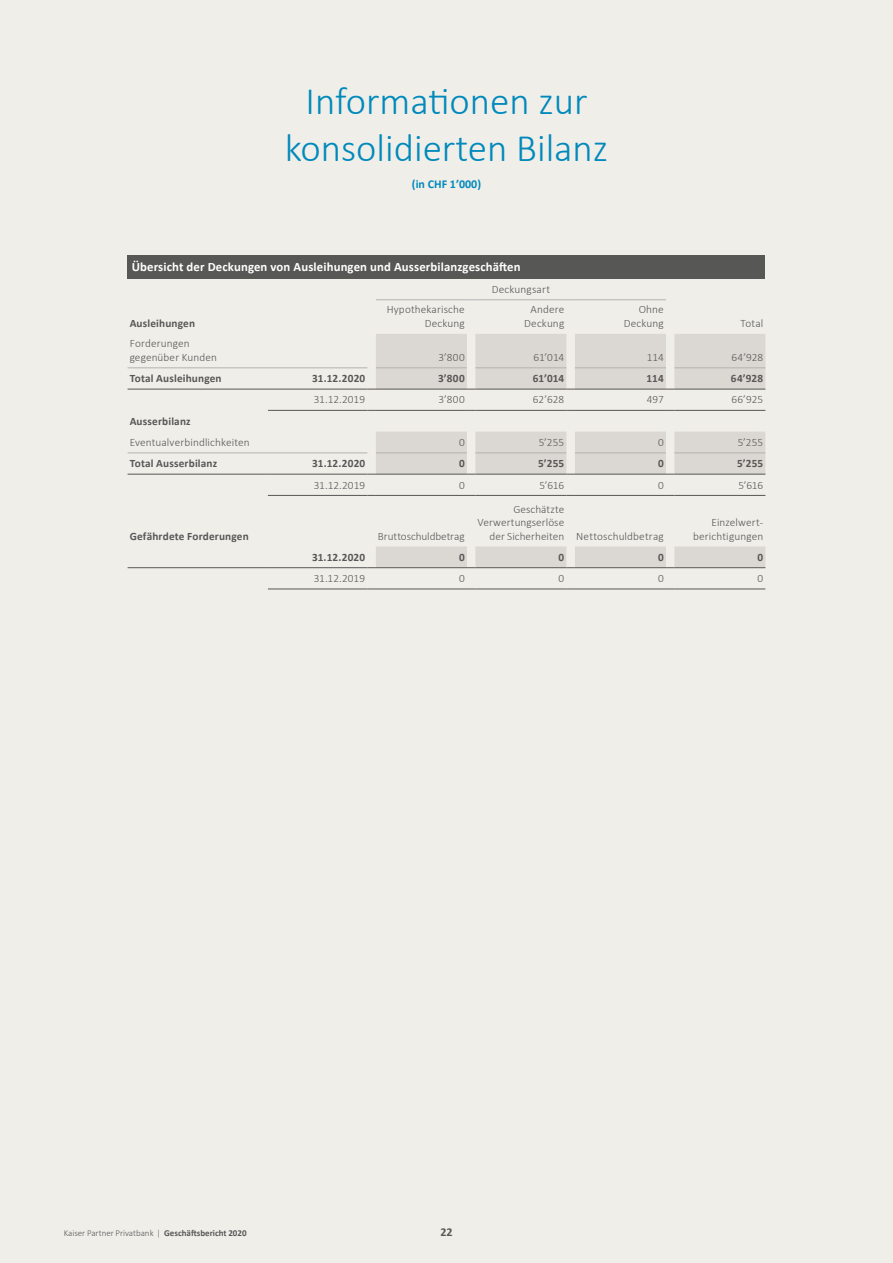
<style>
.page{position:relative;width:893px;height:1263px;background:#f0eee9}
.page>*{position:absolute;margin:0;border:0;box-sizing:border-box;transform-origin:0 0}
.t1{font:300 39px/46.8px "Calibri";color:#0089bb;text-align:center}
.t2{font:700 12.75px "Calibri";letter-spacing:.01em;color:#fff}
.t3{font:700 12px "Calibri";color:#0089bb}
.t4{font:700 12px "Calibri";color:#575756}
.t5{font:300 11.25px/13.5px "Calibri";letter-spacing:.01em;color:#575756;text-align:right}
.t6{font:700 11.25px "Calibri";letter-spacing:.015em;color:#575756}
.t7{font:300 9px "Calibri";color:#575756}
.s1{font-weight:700}
</style>
<div class="page">
<div style="left:128px;top:255px;width:637px;height:24px;background:#575756"></div>
<svg style="left:376px;top:334px;width:389px;height:233px"></svg>
<hr style="left:128px;top:368px;width:140px;height:1px;background:#b3b2b2">
<hr style="left:268px;top:368px;width:99px;height:1px;background:#b3b2b2">
<hr style="left:376px;top:368px;width:91px;height:1px;background:#b3b2b2">
<hr style="left:475px;top:368px;width:91px;height:1px;background:#b3b2b2">
<hr style="left:575px;top:368px;width:91px;height:1px;background:#b3b2b2">
<hr style="left:674px;top:368px;width:91px;height:1px;background:#b3b2b2">
<hr style="left:128px;top:567px;width:140px;height:1px;background:#575756">
<hr style="left:128px;top:389px;width:140px;height:1px;background:#575756">
<hr style="left:268px;top:567px;width:99px;height:1px;background:#575756">
<hr style="left:376px;top:567px;width:91px;height:1px;background:#575756">
<hr style="left:475px;top:567px;width:91px;height:1px;background:#575756">
<hr style="left:575px;top:567px;width:91px;height:1px;background:#575756">
<hr style="left:674px;top:567px;width:91px;height:1px;background:#575756">
<hr style="left:376px;top:300px;width:91px;height:1px;background:#b3b2b2">
<hr style="left:475px;top:300px;width:91px;height:1px;background:#b3b2b2">
<hr style="left:575px;top:300px;width:91px;height:1px;background:#b3b2b2">
<hr style="left:128px;top:453px;width:140px;height:1px;background:#b3b2b2">
<hr style="left:268px;top:453px;width:99px;height:1px;background:#b3b2b2">
<hr style="left:376px;top:453px;width:91px;height:1px;background:#b3b2b2">
<hr style="left:475px;top:453px;width:91px;height:1px;background:#b3b2b2">
<hr style="left:575px;top:453px;width:91px;height:1px;background:#b3b2b2">
<hr style="left:674px;top:453px;width:91px;height:1px;background:#b3b2b2">
<hr style="left:128px;top:474px;width:140px;height:1px;background:#575756">
<hr style="left:268px;top:474px;width:99px;height:1px;background:#575756">
<hr style="left:376px;top:474px;width:91px;height:1px;background:#575756">
<hr style="left:475px;top:474px;width:91px;height:1px;background:#575756">
<hr style="left:575px;top:474px;width:91px;height:1px;background:#575756">
<hr style="left:674px;top:474px;width:91px;height:1px;background:#575756">
<hr style="left:268px;top:389px;width:99px;height:1px;background:#575756">
<hr style="left:376px;top:389px;width:91px;height:1px;background:#575756">
<hr style="left:475px;top:389px;width:91px;height:1px;background:#575756">
<hr style="left:575px;top:389px;width:91px;height:1px;background:#575756">
<hr style="left:674px;top:389px;width:91px;height:1px;background:#575756">
<hr style="left:268px;top:410px;width:99px;height:1px;background:#575756">
<hr style="left:376px;top:410px;width:91px;height:1px;background:#575756">
<hr style="left:475px;top:410px;width:91px;height:1px;background:#575756">
<hr style="left:575px;top:410px;width:91px;height:1px;background:#575756">
<hr style="left:674px;top:410px;width:91px;height:1px;background:#575756">
<hr style="left:268px;top:495px;width:99px;height:1px;background:#575756">
<hr style="left:376px;top:495px;width:91px;height:1px;background:#575756">
<hr style="left:475px;top:495px;width:91px;height:1px;background:#575756">
<hr style="left:575px;top:495px;width:91px;height:1px;background:#575756">
<hr style="left:674px;top:495px;width:91px;height:1px;background:#575756">
<hr style="left:268px;top:589px;width:99px;height:1px;background:#575756">
<hr style="left:376px;top:589px;width:91px;height:1px;background:#575756">
<hr style="left:475px;top:589px;width:91px;height:1px;background:#575756">
<hr style="left:575px;top:589px;width:91px;height:1px;background:#575756">
<hr style="left:674px;top:589px;width:91px;height:1px;background:#575756">
<h1 class="t1" style="left:285px;top:78px;width:325px">Informationen zur konsolidierten Bilanz</h1>
<p class="t3" style="left:412px;top:176px;width:71px">(in CHF 1’000)</p>
<p class="t2" style="left:132px;top:259px;width:390px">Übersicht der Deckungen von Ausleihungen und Ausserbilanzgeschäften</p>
<p class="t5" style="left:492px;top:282px;width:60px">Deckungsart</p>
<p class="t6" style="left:130px;top:316px;width:67px">Ausleihungen</p>
<p class="t5" style="left:387px;top:303px;width:80px">Hypothekarische<br>Deckung</p>
<p class="t5" style="left:524px;top:303px;width:42px;text-align:center">Andere<br>Deckung</p>
<p class="t5" style="left:624px;top:303px;width:42px">Ohne<br>Deckung</p>
<p class="t5" style="left:740px;top:316px;width:24px">Total</p>
<p class="t5" style="left:130px;top:337px;width:89px;text-align:left">Forderungen gegenüber Kunden</p>
<p class="t5" style="left:438px;top:350px;width:28px">3’800</p>
<p class="t5" style="left:534px;top:350px;width:32px">61’014</p>
<p class="t5" style="left:647px;top:350px;width:18px">114</p>
<p class="t5" style="left:731px;top:350px;width:33px">64’928</p>
<p class="t6" style="left:130px;top:371px;width:94px">Total Ausleihungen</p>
<p class="t6" style="left:312px;top:371px;width:55px">31.12.2020</p>
<p class="t6" style="left:438px;top:371px;width:28px">3’800</p>
<p class="t6" style="left:533px;top:371px;width:33px">61’014</p>
<p class="t6" style="left:647px;top:371px;width:19px">114</p>
<p class="t6" style="left:731px;top:371px;width:34px">64’928</p>
<p class="t5" style="left:314px;top:393px;width:53px">31.12.2019</p>
<p class="t5" style="left:438px;top:393px;width:28px">3’800</p>
<p class="t5" style="left:533px;top:393px;width:33px">62’628</p>
<p class="t5" style="left:647px;top:393px;width:19px">497</p>
<p class="t5" style="left:732px;top:393px;width:33px">66’925</p>
<p class="t6" style="left:130px;top:414px;width:62px">Ausserbilanz</p>
<p class="t5" style="left:130px;top:435px;width:122px">Eventualverbindlichkeiten</p>
<p class="t5" style="left:459px;top:435px;width:7px">0</p>
<p class="t5" style="left:539px;top:435px;width:27px">5’255</p>
<p class="t5" style="left:658px;top:435px;width:7px">0</p>
<p class="t5" style="left:738px;top:435px;width:27px">5’255</p>
<p class="t6" style="left:130px;top:456px;width:89px">Total Ausserbilanz</p>
<p class="t6" style="left:312px;top:456px;width:55px">31.12.2020</p>
<p class="t6" style="left:459px;top:456px;width:7px">0</p>
<p class="t6" style="left:538px;top:456px;width:28px">5’255</p>
<p class="t6" style="left:658px;top:456px;width:7px">0</p>
<p class="t6" style="left:737px;top:456px;width:28px">5’255</p>
<p class="t5" style="left:314px;top:478px;width:53px">31.12.2019</p>
<p class="t5" style="left:459px;top:478px;width:7px">0</p>
<p class="t5" style="left:539px;top:478px;width:26px">5’616</p>
<p class="t5" style="left:658px;top:478px;width:7px">0</p>
<p class="t5" style="left:738px;top:478px;width:26px">5’616</p>
<p class="t6" style="left:130px;top:529px;width:121px">Gefährdete Forderungen</p>
<p class="t5" style="left:378px;top:529px;width:88px">Bruttoschuldbetrag</p>
<p class="t5" style="left:513px;top:502px;width:52px">Geschätzte</p>
<p class="t5" style="left:478px;top:515px;width:88px">Verwertungserlöse</p>
<p class="t5" style="left:490px;top:529px;width:176px">der Sicherheiten Nettoschuldbetrag</p>
<p class="t5" style="left:693px;top:515px;width:72px">Einzelwert&shy;berichtigungen</p>
<p class="t6" style="left:312px;top:550px;width:55px">31.12.2020</p>
<p class="t6" style="left:459px;top:550px;width:7px">0</p>
<p class="t6" style="left:558px;top:550px;width:7px">0</p>
<p class="t6" style="left:658px;top:550px;width:7px">0</p>
<p class="t6" style="left:757px;top:550px;width:7px">0</p>
<p class="t5" style="left:314px;top:571px;width:53px">31.12.2019</p>
<p class="t5" style="left:459px;top:571px;width:7px">0</p>
<p class="t5" style="left:558px;top:571px;width:7px">0</p>
<p class="t5" style="left:658px;top:571px;width:7px">0</p>
<p class="t5" style="left:757px;top:571px;width:7px">0</p>
<p class="t7" style="left:64px;top:1228px;width:184px">Kaiser Partner Privatbank | <span class="s1">Geschäftsbericht 2020</span></p>
<p class="t4" style="left:440px;top:1224px;width:14px">22</p>
</div>
